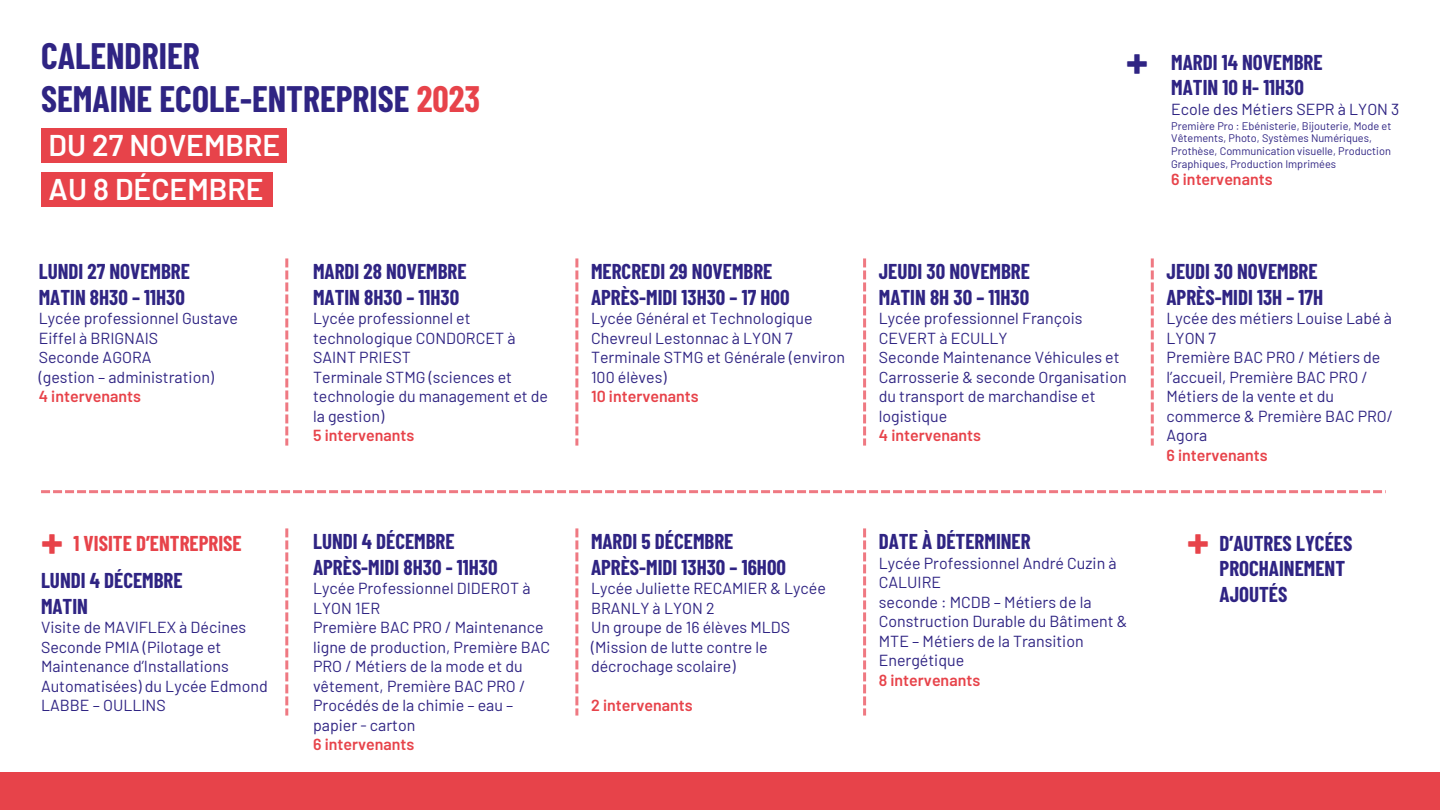
<style>
.page{position:relative;width:1440px;height:810px;background:#fff}
.page>*{position:absolute;margin:0;border:0;box-sizing:border-box;transform-origin:0 0}
.t1{font:700 50px "Barlow Condensed";color:#e7434a}
.t2{font:700 50px "Barlow Condensed";color:#2f2483}
.t3{font:700 36px "Barlow Condensed";color:#2f2483}
.t4{font:600 30px "Barlow";color:#fff}
.t5{font:700 21px/25.5px "Barlow Condensed";color:#2f2483}
.t6{font:700 21px "Barlow Condensed";color:#e7434a}
.t7{font:16px/19.5px "Barlow";color:#2f2483}
.t8{font:600 16px "Barlow";color:#e7434a}
.t9{font:11px/12.8px "Barlow";color:#2f2483}
.s1{color:#e7434a}
</style>
<div class="page">
<div style="left:41px;top:129px;width:246px;height:34px;background:#e7434a"></div>
<div style="left:41px;top:172px;width:231px;height:35px;background:#e7434a"></div>
<svg style="left:41px;top:490px;width:1345px;height:3px"></svg>
<svg style="left:285px;top:258px;width:3px;height:188px"></svg>
<svg style="left:575px;top:258px;width:3px;height:188px"></svg>
<svg style="left:1151px;top:258px;width:3px;height:188px"></svg>
<svg style="left:863px;top:258px;width:3px;height:188px"></svg>
<svg style="left:285px;top:528px;width:3px;height:188px"></svg>
<svg style="left:575px;top:528px;width:3px;height:188px"></svg>
<svg style="left:863px;top:528px;width:3px;height:188px"></svg>
<div style="left:0;top:772px;width:1440px;height:38px;background:#e7434a"></div>
<p class="t3" style="left:41px;top:33px;width:160px">CALENDRIER</p>
<p class="t3" style="left:41px;top:76px;width:441px">SEMAINE ECOLE-ENTREPRISE <span class="s1">2023</span></p>
<p class="t4" style="left:49px;top:126px;width:233px">DU 27 NOVEMBRE</p>
<p class="t4" style="left:49px;top:170px;width:216px">AU 8 DÉCEMBRE</p>
<p class="t5" style="left:39px;top:258px;width:153px">LUNDI 27 NOVEMBRE</p>
<p class="t5" style="left:39px;top:284px;width:148px">MATIN 8H30 – 11H30</p>
<p class="t7" style="left:39px;top:308px;width:201px">Lycée professionnel Gustave</p>
<p class="t7" style="left:39px;top:328px;width:121px">Eiffel à BRIGNAIS</p>
<p class="t7" style="left:39px;top:347px;width:114px">Seconde AGORA</p>
<p class="t7" style="left:39px;top:367px;width:177px">(gestion – administration)</p>
<p class="t8" style="left:39px;top:386px;width:104px">4 intervenants</p>
<p class="t5" style="left:313px;top:258px;width:155px">MARDI 28 NOVEMBRE</p>
<p class="t5" style="left:313px;top:284px;width:148px">MATIN 8H30 – 11H30</p>
<p class="t7" style="left:313px;top:308px;width:204px">Lycée professionnel et technologique CONDORCET à<br>SAINT PRIEST</p>
<p class="t7" style="left:313px;top:367px;width:237px">Terminale STMG (sciences et technologie du management et de la gestion)</p>
<p class="t8" style="left:313px;top:425px;width:103px">5 intervenants</p>
<p class="t5" style="left:591px;top:258px;width:183px">MERCREDI 29 NOVEMBRE</p>
<p class="t5" style="left:591px;top:284px;width:200px">APRÈS-MIDI 13H30 – 17 H00</p>
<p class="t7" style="left:591px;top:308px;width:223px">Lycée Général et Technologique<br>Chevreul Lestonnac à LYON 7</p>
<p class="t7" style="left:591px;top:347px;width:256px">Terminale STMG et Générale (environ<br>100 élèves)</p>
<p class="t8" style="left:591px;top:386px;width:109px">10 intervenants</p>
<p class="t2" style="left:1126px;top:30px;width:23px">+</p>
<p class="t5" style="left:1171px;top:48px;width:153px">MARDI 14 NOVEMBRE</p>
<p class="t5" style="left:1171px;top:74px;width:134px">MATIN 10 H- 11H30</p>
<p class="t7" style="left:1171px;top:98px;width:230px">Ecole des Métiers SEPR à LYON 3</p>
<p class="t9" style="left:1171px;top:119px;width:222px">Première Pro : Ebénisterie, Bijouterie, Mode et Vêtements, Photo, Systèmes Numériques, Prothèse, Communication visuelle, Production Graphiques, Production Imprimées</p>
<p class="t8" style="left:1171px;top:169px;width:103px">6 intervenants</p>
<p class="t5" style="left:879px;top:258px;width:153px">JEUDI 30 NOVEMBRE</p>
<p class="t5" style="left:879px;top:284px;width:152px">MATIN 8H 30 – 11H30</p>
<p class="t7" style="left:879px;top:308px;width:205px">Lycée professionnel François<br>CEVERT à ECULLY</p>
<p class="t7" style="left:879px;top:347px;width:249px">Seconde Maintenance Véhicules et<br>Carrosserie &amp; seconde Organisation du transport de marchandise et logistique</p>
<p class="t8" style="left:879px;top:425px;width:104px">4 intervenants</p>
<p class="t5" style="left:1167px;top:258px;width:153px">JEUDI 30 NOVEMBRE</p>
<p class="t5" style="left:1167px;top:284px;width:158px">APRÈS-MIDI 13H – 17H</p>
<p class="t7" style="left:1167px;top:308px;width:227px">Lycée des métiers Louise Labé à<br>LYON 7</p>
<p class="t7" style="left:1167px;top:347px;width:228px">Première BAC PRO / Métiers de l’accueil, Première BAC PRO /<br>Métiers de la vente et du commerce &amp; Première BAC PRO/<br>Agora</p>
<p class="t8" style="left:1167px;top:445px;width:103px">6 intervenants</p>
<p class="t5" style="left:313px;top:528px;width:143px">LUNDI 4 DÉCEMBRE</p>
<p class="t5" style="left:313px;top:554px;width:186px">APRÈS-MIDI 8H30 - 11H30</p>
<p class="t7" style="left:313px;top:578px;width:219px">Lycée Professionnel DIDEROT à<br>LYON 1ER</p>
<p class="t7" style="left:313px;top:617px;width:239px">Première BAC PRO / Maintenance ligne de production, Première BAC<br>PRO / Métiers de la mode et du vêtement, Première BAC PRO /<br>Procédés de la chimie – eau – papier - carton</p>
<p class="t8" style="left:313px;top:734px;width:103px">6 intervenants</p>
<p class="t5" style="left:591px;top:528px;width:144px">MARDI 5 DÉCEMBRE</p>
<p class="t5" style="left:591px;top:554px;width:196px">APRÈS-MIDI 13H30 – 16H00</p>
<p class="t7" style="left:591px;top:578px;width:236px">Lycée Juliette RECAMIER &amp; Lycée<br>BRANLY à LYON 2</p>
<p class="t7" style="left:591px;top:617px;width:201px">Un groupe de 16 élèves MLDS</p>
<p class="t7" style="left:591px;top:637px;width:178px">(Mission de lutte contre le décrochage scolaire)</p>
<p class="t8" style="left:591px;top:695px;width:103px">2 intervenants</p>
<p class="t5" style="left:879px;top:528px;width:153px">DATE À DÉTERMINER</p>
<p class="t7" style="left:879px;top:553px;width:239px">Lycée Professionnel André Cuzin à<br>CALUIRE</p>
<p class="t7" style="left:879px;top:592px;width:250px">seconde : MCDB – Métiers de la<br>Construction Durable du Bâtiment &amp;<br>MTE – Métiers de la Transition<br>Energétique</p>
<p class="t8" style="left:879px;top:670px;width:103px">8 intervenants</p>
<p class="t1" style="left:41px;top:510px;width:23px">+</p>
<p class="t6" style="left:74px;top:530px;width:170px">1 VISITE D’ENTREPRISE</p>
<p class="t1" style="left:1187px;top:510px;width:23px">+</p>
<p class="t5" style="left:41px;top:567px;width:143px">LUNDI 4 DÉCEMBRE</p>
<p class="t5" style="left:41px;top:593px;width:49px">MATIN</p>
<p class="t7" style="left:41px;top:617px;width:207px">Visite de MAVIFLEX à Décines</p>
<p class="t7" style="left:41px;top:637px;width:228px">Seconde PMIA (Pilotage et<br>Maintenance d’Installations<br>Automatisées) du Lycée Edmond<br>LABBE – OULLINS</p>
<p class="t5" style="left:1220px;top:530px;width:134px">D’AUTRES LYCÉES</p>
<p class="t5" style="left:1220px;top:555px;width:127px">PROCHAINEMENT<br>AJOUTÉS</p>
</div>
